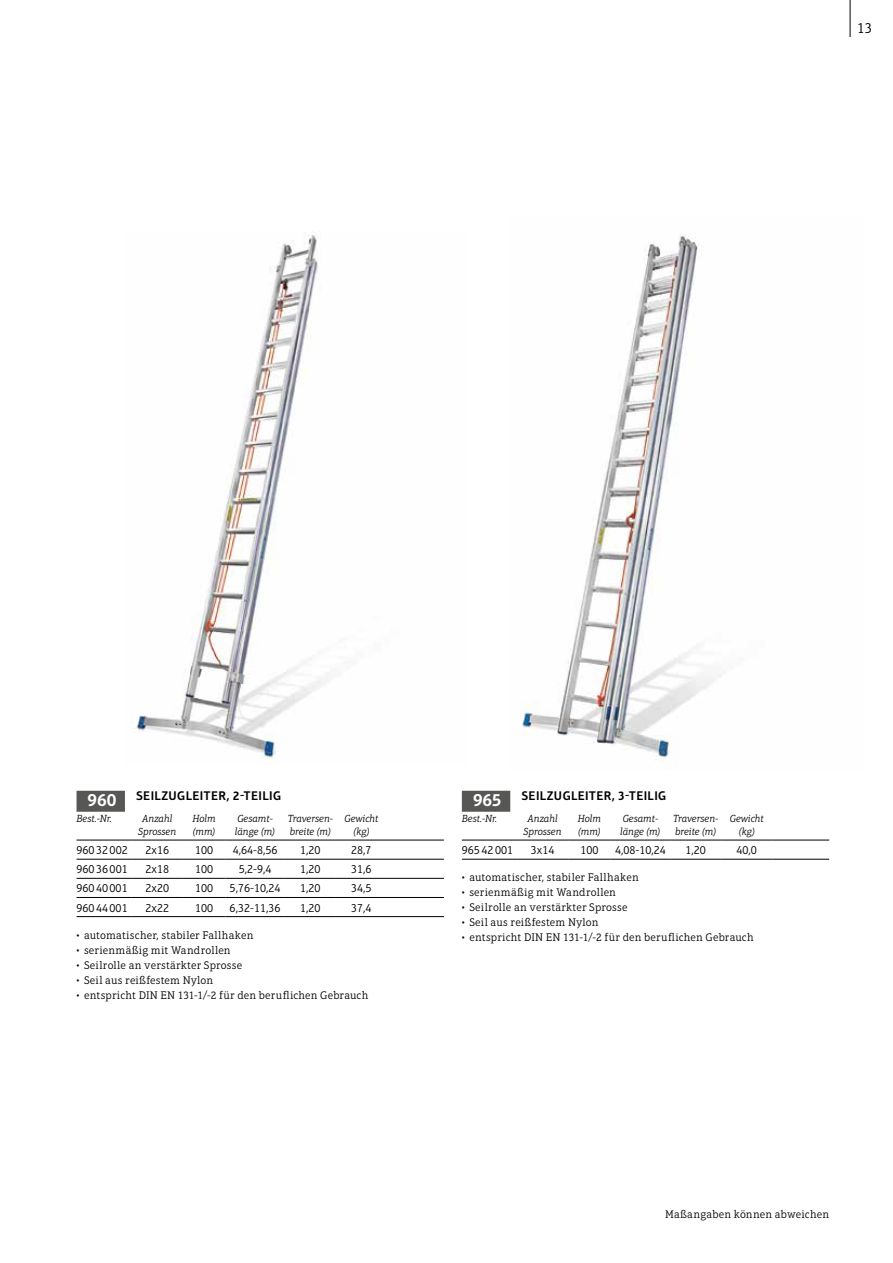
<style>
.page{position:relative;width:893px;height:1263px;background:#fff}
.page>*{position:absolute;margin:0;border:0;box-sizing:border-box;transform-origin:0 0}
.t1{font:300 15px "Aptifer Sans LT Pro";color:#000}
.t2{font:600 12.75px "Aptifer Sans LT Pro";letter-spacing:.035em;color:#000}
.t3{font:300 12px "Aptifer Sans LT Pro";color:#000}
.t4{font:300 11.25px "Aptifer Slab LT Pro";letter-spacing:.01em;color:#000}
.t5{font:italic 300 10.5px/12.6px "Aptifer Slab LT Pro";letter-spacing:-.01em;color:#000}
.s1{font-family:"Aptifer Slab LT Pro";font-size:18px;color:#fff}
</style>
<div class="page">
<hr style="left:850px;top:0;width:1px;height:37px;background:#000">
<img style="left:136px;top:233px;width:211px;height:529px">
<img style="left:522px;top:233px;width:201px;height:528px">
<div style="left:77px;top:791px;width:48px;height:21px;background:#575756"></div>
<hr style="left:77px;top:840px;width:55px;height:1px;background:#000">
<hr style="left:132px;top:840px;width:51px;height:1px;background:#000">
<hr style="left:132px;top:916px;width:51px;height:1px;background:#000">
<hr style="left:183px;top:840px;width:42px;height:1px;background:#000">
<hr style="left:225px;top:840px;width:60px;height:1px;background:#000">
<hr style="left:285px;top:840px;width:51px;height:1px;background:#000">
<hr style="left:336px;top:840px;width:51px;height:1px;background:#000">
<hr style="left:387px;top:840px;width:57px;height:1px;background:#000">
<hr style="left:77px;top:859px;width:55px;height:1px;background:#000">
<hr style="left:132px;top:859px;width:51px;height:1px;background:#000">
<hr style="left:183px;top:859px;width:42px;height:1px;background:#000">
<hr style="left:225px;top:859px;width:60px;height:1px;background:#000">
<hr style="left:285px;top:859px;width:51px;height:1px;background:#000">
<hr style="left:336px;top:859px;width:51px;height:1px;background:#000">
<hr style="left:387px;top:859px;width:57px;height:1px;background:#000">
<hr style="left:77px;top:878px;width:55px;height:1px;background:#000">
<hr style="left:132px;top:878px;width:51px;height:1px;background:#000">
<hr style="left:183px;top:878px;width:42px;height:1px;background:#000">
<hr style="left:225px;top:878px;width:60px;height:1px;background:#000">
<hr style="left:285px;top:878px;width:51px;height:1px;background:#000">
<hr style="left:336px;top:878px;width:51px;height:1px;background:#000">
<hr style="left:387px;top:878px;width:57px;height:1px;background:#000">
<hr style="left:77px;top:897px;width:55px;height:1px;background:#000">
<hr style="left:132px;top:897px;width:51px;height:1px;background:#000">
<hr style="left:183px;top:897px;width:42px;height:1px;background:#000">
<hr style="left:225px;top:897px;width:60px;height:1px;background:#000">
<hr style="left:285px;top:897px;width:51px;height:1px;background:#000">
<hr style="left:336px;top:897px;width:51px;height:1px;background:#000">
<hr style="left:387px;top:897px;width:57px;height:1px;background:#000">
<hr style="left:77px;top:916px;width:55px;height:1px;background:#000">
<hr style="left:183px;top:916px;width:42px;height:1px;background:#000">
<hr style="left:225px;top:916px;width:60px;height:1px;background:#000">
<hr style="left:285px;top:916px;width:51px;height:1px;background:#000">
<hr style="left:336px;top:916px;width:51px;height:1px;background:#000">
<hr style="left:387px;top:916px;width:57px;height:1px;background:#000">
<div style="left:462px;top:791px;width:48px;height:21px;background:#575756"></div>
<hr style="left:462px;top:859px;width:55px;height:1px;background:#000">
<hr style="left:517px;top:859px;width:51px;height:1px;background:#000">
<hr style="left:568px;top:859px;width:43px;height:1px;background:#000">
<hr style="left:611px;top:859px;width:59px;height:1px;background:#000">
<hr style="left:670px;top:859px;width:51px;height:1px;background:#000">
<hr style="left:721px;top:859px;width:51px;height:1px;background:#000">
<hr style="left:772px;top:859px;width:57px;height:1px;background:#000">
<hr style="left:462px;top:840px;width:55px;height:1px;background:#000">
<hr style="left:517px;top:840px;width:51px;height:1px;background:#000">
<hr style="left:568px;top:840px;width:43px;height:1px;background:#000">
<hr style="left:611px;top:840px;width:59px;height:1px;background:#000">
<hr style="left:670px;top:840px;width:51px;height:1px;background:#000">
<hr style="left:721px;top:840px;width:51px;height:1px;background:#000">
<hr style="left:772px;top:840px;width:57px;height:1px;background:#000">
<h1 class="t1" style="left:857px;top:19px;width:17px">13</h1>
<p class="t2" style="left:88px;top:788px;width:195px"><span class="s1">960</span> SEILZUGLEITER, 2-TEILIG</p>
<p class="t5" style="left:77px;top:813px;width:37px">Best.-Nr.</p>
<p class="t5" style="left:138px;top:813px;width:40px;text-align:center">Anzahl<br>Sprossen</p>
<p class="t5" style="left:192px;top:813px;width:25px">Holm (mm)</p>
<p class="t5" style="left:235px;top:813px;width:42px">Gesamt&shy;länge (m)</p>
<p class="t5" style="left:288px;top:813px;width:47px">Traversen&shy;breite (m)</p>
<p class="t5" style="left:344px;top:813px;width:36px;text-align:center">Gewicht (kg)</p>
<p class="t3" style="left:77px;top:843px;width:53px">96032002</p>
<p class="t3" style="left:146px;top:843px;width:25px">2x16</p>
<p class="t3" style="left:195px;top:843px;width:20px">100</p>
<p class="t3" style="left:233px;top:843px;width:46px">4,64-8,56</p>
<p class="t3" style="left:300px;top:843px;width:22px">1,20</p>
<p class="t3" style="left:351px;top:843px;width:22px">28,7</p>
<p class="t3" style="left:77px;top:862px;width:53px">96036001</p>
<p class="t3" style="left:146px;top:862px;width:25px">2x18</p>
<p class="t3" style="left:195px;top:862px;width:20px">100</p>
<p class="t3" style="left:239px;top:862px;width:34px">5,2-9,4</p>
<p class="t3" style="left:300px;top:862px;width:22px">1,20</p>
<p class="t3" style="left:351px;top:862px;width:22px">31,6</p>
<p class="t3" style="left:77px;top:881px;width:53px">96040001</p>
<p class="t3" style="left:146px;top:881px;width:25px">2x20</p>
<p class="t3" style="left:195px;top:881px;width:20px">100</p>
<p class="t3" style="left:230px;top:881px;width:52px">5,76-10,24</p>
<p class="t3" style="left:300px;top:881px;width:22px">1,20</p>
<p class="t3" style="left:351px;top:881px;width:22px">34,5</p>
<p class="t3" style="left:76px;top:901px;width:53px">96044001</p>
<p class="t3" style="left:146px;top:901px;width:25px">2x22</p>
<p class="t3" style="left:195px;top:901px;width:20px">100</p>
<p class="t3" style="left:230px;top:901px;width:52px">6,32-11,36</p>
<p class="t3" style="left:300px;top:901px;width:22px">1,20</p>
<p class="t3" style="left:351px;top:901px;width:22px">37,4</p>
<p class="t4" style="left:77px;top:928px;width:179px">• automatischer, stabiler Fallhaken</p>
<p class="t4" style="left:77px;top:943px;width:156px">• serienmäßig mit Wandrollen</p>
<p class="t4" style="left:77px;top:958px;width:167px">• Seilrolle an verstärkter Sprosse</p>
<p class="t4" style="left:77px;top:973px;width:138px">• Seil aus reißfestem Nylon</p>
<p class="t4" style="left:77px;top:988px;width:293px">• entspricht DIN EN 131-1/-2 für den beruflichen Gebrauch</p>
<p class="t2" style="left:473px;top:788px;width:195px"><span class="s1">965</span> SEILZUGLEITER, 3-TEILIG</p>
<p class="t5" style="left:462px;top:813px;width:37px">Best.-Nr.</p>
<p class="t5" style="left:524px;top:813px;width:40px;text-align:center">Anzahl<br>Sprossen</p>
<p class="t5" style="left:578px;top:813px;width:25px">Holm (mm)</p>
<p class="t5" style="left:620px;top:813px;width:42px">Gesamt&shy;länge (m)</p>
<p class="t5" style="left:673px;top:813px;width:47px">Traversen&shy;breite (m)</p>
<p class="t5" style="left:730px;top:813px;width:36px;text-align:center">Gewicht (kg)</p>
<p class="t3" style="left:462px;top:843px;width:53px">96542001</p>
<p class="t3" style="left:531px;top:843px;width:25px">3x14</p>
<p class="t3" style="left:580px;top:843px;width:20px">100</p>
<p class="t3" style="left:615px;top:843px;width:52px">4,08-10,24</p>
<p class="t3" style="left:685px;top:843px;width:22px">1,20</p>
<p class="t3" style="left:736px;top:843px;width:22px">40,0</p>
<p class="t4" style="left:462px;top:871px;width:179px">• automatischer, stabiler Fallhaken</p>
<p class="t4" style="left:462px;top:886px;width:156px">• serienmäßig mit Wandrollen</p>
<p class="t4" style="left:462px;top:901px;width:167px">• Seilrolle an verstärkter Sprosse</p>
<p class="t4" style="left:462px;top:916px;width:138px">• Seil aus reißfestem Nylon</p>
<p class="t4" style="left:462px;top:931px;width:293px">• entspricht DIN EN 131-1/-2 für den beruflichen Gebrauch</p>
<p class="t4" style="left:665px;top:1207px;width:166px">Maßangaben können abweichen</p>
</div>
